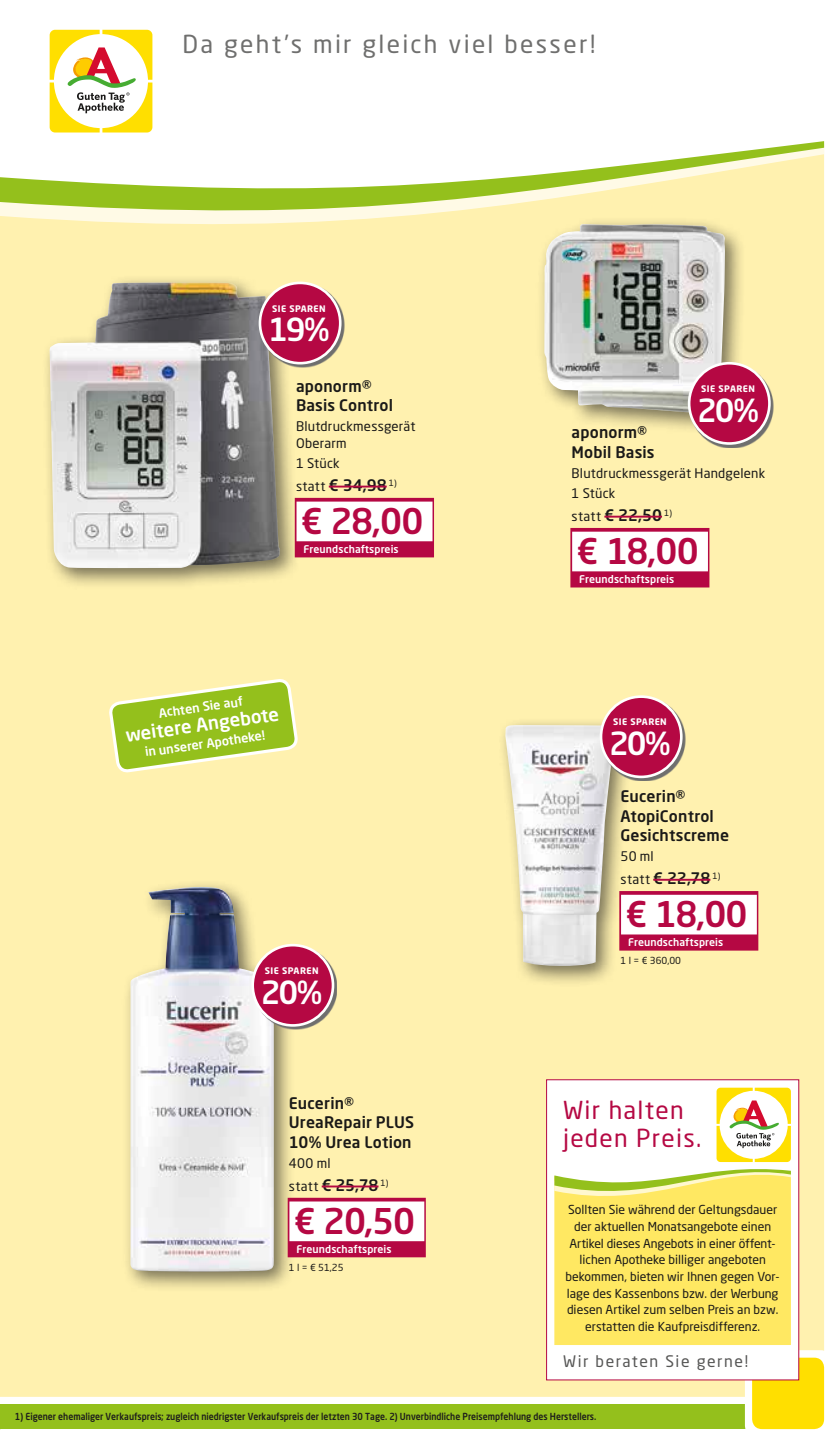
<style>
.page{position:relative;width:839px;height:1444px;background:#fff}
.page>*{position:absolute;margin:0;border:0;box-sizing:border-box;transform-origin:0 0}
._04_Angebotspreis{font:500 35px "Neo Sans Pro";letter-spacing:-.035em;color:#b50843}
.Prozente{font:500 31.5px "Neo Sans Pro";letter-spacing:-.07em;color:#fff}
.t1{font:24.5px "Neo Sans Pro";letter-spacing:.09em;color:#6f6f6e}
.t2{font:24.5px/28px "Neo Sans Pro";letter-spacing:.05em;color:#b50843}
.t3{font:500 18.38px "Neo Sans Pro";color:#fff}
._01_Artikel{font:500 15.75px/19.2px "Neo Sans Pro";letter-spacing:.01em;color:#1a1918}
._03_statt_Preis{font:500 15.75px "Neo Sans Pro";letter-spacing:-.005em;color:#1a1918}
.t4{font:15.75px "Neo Sans Pro";letter-spacing:.1em;color:#565655}
._02_Text{font:13.12px/16.6px "Neo Sans Pro";letter-spacing:.015em;color:#1a1918}
.t5{font:500 12.42px "Neo Sans Pro";color:#fff}
.t6{font:12.25px/16.6px "Neo Sans Pro";color:#1a1918;text-align:center}
._07_T_Wirberaten{font:500 10.5px "Neo Sans Pro";letter-spacing:.01em;color:#fff}
.t7{font:500 9.62px "Neo Sans Pro";color:#1d1d1b;scale:.9 1}
._05_Grundpreis{font:9.62px "Neo Sans Pro";color:#1a1918}
.Sparen{font:700 8.92px "Neo Sans Pro";letter-spacing:.05em;color:#fff}
.s1{font-weight:400;font-size:13.12px}
</style>
<div class="page">
<div style="left:0;top:1404px;width:755px;height:25px;background:#94c01c"></div>
<div style="left:0;top:227px;width:823px;height:1169px;background:#fff1af"></div>
<div style="left:744px;top:1350px;width:87px;height:86px;background:#fff;border-radius:11px"></div>
<div style="left:752px;top:1357px;width:71px;height:72px;background:#ffdf00;border-radius:10px"></div>
<svg style="left:0;top:75px;width:823px;height:152px"></svg>
<svg style="left:50px;top:30px;width:102px;height:102px"></svg>
<div style="left:546px;top:1079px;width:253px;height:301px;background:#fff"></div>
<svg style="left:554px;top:1087px;width:236px;height:258px"></svg>
<div style="left:41px;top:274px;width:259px;height:315px;background:#1a1918;opacity:.6"></div>
<img style="left:49px;top:282px;width:231px;height:286px">
<div style="left:295px;top:498px;width:139px;height:59px;background:#b50843"></div>
<div style="left:296px;top:501px;width:136px;height:40px;background:#fff"></div>
<hr style="left:329px;top:485px;width:57px;height:2px;background:#b50843">
<svg style="left:261px;top:284px;width:83px;height:83px;background:#cec6a3"></svg>
<div style="left:260px;top:283px;width:80px;height:80px;background:#b50843;border-radius:50%"></div>
<div style="left:258px;top:282px;width:83px;height:82px;border:3px solid #fff;border-radius:50%"></div>
<div style="left:570px;top:528px;width:139px;height:59px;background:#b50843"></div>
<div style="left:572px;top:532px;width:135px;height:39px;background:#fff"></div>
<hr style="left:604px;top:516px;width:58px;height:1px;background:#b50843">
<div style="left:535px;top:216px;width:211px;height:218px;background:#1a1918;opacity:.6"></div>
<img style="left:544px;top:224px;width:181px;height:189px">
<svg style="left:690px;top:364px;width:83px;height:83px;background:#dfd7b3"></svg>
<div style="left:689px;top:363px;width:80px;height:80px;background:#b50843;border-radius:50%"></div>
<div style="left:687px;top:362px;width:83px;height:83px;border:3px solid #fff;border-radius:50%"></div>
<svg style="left:109px;top:679px;width:188px;height:93px;background:#b8d255"></svg>
<div style="left:122px;top:878px;width:173px;height:415px;background:#1a1918;opacity:.6"></div>
<img style="left:130px;top:887px;width:144px;height:384px">
<div style="left:287px;top:1197px;width:138px;height:60px;background:#b50843"></div>
<div style="left:289px;top:1201px;width:135px;height:40px;background:#fff"></div>
<hr style="left:321px;top:1185px;width:57px;height:2px;background:#b50843">
<svg style="left:254px;top:946px;width:83px;height:83px;fill:#fef1af"></svg>
<div style="left:253px;top:945px;width:80px;height:80px;background:#b50843;border-radius:50%"></div>
<div style="left:251px;top:944px;width:83px;height:82px;border:3px solid #fff;border-radius:50%"></div>
<div style="left:619px;top:891px;width:139px;height:59px;background:#b50843"></div>
<div style="left:621px;top:895px;width:135px;height:39px;background:#fff"></div>
<hr style="left:653px;top:879px;width:57px;height:1px;background:#b50843">
<div style="left:497px;top:716px;width:138px;height:271px;background:#1a1918;opacity:.6"></div>
<img style="left:505px;top:724px;width:109px;height:242px">
<svg style="left:602px;top:698px;width:83px;height:83px;background:#d7cfaa"></svg>
<div style="left:601px;top:696px;width:80px;height:81px;background:#b50843;border-radius:50%"></div>
<div style="left:599px;top:695px;width:83px;height:83px;border:3px solid #fff;border-radius:50%"></div>
<p class="t1" style="left:182px;top:29px;width:414px">Da geht’s mir gleich viel besser!</p>
<p class="Sparen" style="left:272px;top:302px;width:55px">SIE SPAREN</p>
<p class="Prozente" style="left:268px;top:310px;width:63px">19%</p>
<p class="_01_Artikel" style="left:296px;top:376px;width:98px">aponorm®<br>Basis Control</p>
<p class="_02_Text" style="left:296px;top:418px;width:121px">Blutdruckmessgerät<br>Oberarm</p>
<p class="_02_Text" style="left:296px;top:455px;width:45px">1 Stück</p>
<p class="_03_statt_Preis" style="left:296px;top:475px;width:102px"><span class="s1">statt</span> € 34,98 <sup>1)</sup></p>
<p class="_04_Angebotspreis" style="left:301px;top:499px;width:124px">€ 28,00</p>
<p class="_07_T_Wirberaten" style="left:303px;top:542px;width:97px">Freundschaftspreis</p>
<p class="t5" style="left:158px;top:705px;width:86px;rotate:-8deg">Achten Sie auf</p>
<p class="t3" style="left:124px;top:723px;width:156px;rotate:-8deg">weitere Angebote</p>
<p class="t5" style="left:144px;top:744px;width:123px;rotate:-8deg">in unserer Apotheke!</p>
<p class="Sparen" style="left:265px;top:964px;width:55px">SIE SPAREN</p>
<p class="Prozente" style="left:261px;top:972px;width:63px">20%</p>
<p class="_01_Artikel" style="left:289px;top:1093px;width:66px">Eucerin®</p>
<p class="_01_Artikel" style="left:289px;top:1112px;width:127px">UreaRepair PLUS</p>
<p class="_01_Artikel" style="left:289px;top:1132px;width:124px">10% Urea Lotion</p>
<p class="_02_Text" style="left:289px;top:1154px;width:43px">400 ml</p>
<p class="_03_statt_Preis" style="left:289px;top:1175px;width:101px"><span class="s1">statt</span> € 25,78 <sup>1)</sup></p>
<p class="_04_Angebotspreis" style="left:294px;top:1198px;width:123px">€ 20,50</p>
<p class="_07_T_Wirberaten" style="left:296px;top:1242px;width:97px">Freundschaftspreis</p>
<p class="_05_Grundpreis" style="left:289px;top:1261px;width:56px">1 l = € 51,25</p>
<p class="Sparen" style="left:701px;top:383px;width:55px">SIE SPAREN</p>
<p class="Prozente" style="left:697px;top:390px;width:63px">20%</p>
<p class="_01_Artikel" style="left:571px;top:422px;width:84px">aponorm®<br>Mobil Basis</p>
<p class="_02_Text" style="left:571px;top:464px;width:195px">Blutdruckmessgerät Handgelenk</p>
<p class="_02_Text" style="left:571px;top:485px;width:45px">1 Stück</p>
<p class="_03_statt_Preis" style="left:571px;top:505px;width:102px"><span class="s1">statt</span> € 22,50 <sup>1)</sup></p>
<p class="_04_Angebotspreis" style="left:576px;top:529px;width:124px">€ 18,00</p>
<p class="_07_T_Wirberaten" style="left:579px;top:572px;width:97px">Freundschaftspreis</p>
<p class="Sparen" style="left:613px;top:716px;width:55px">SIE SPAREN</p>
<p class="Prozente" style="left:609px;top:723px;width:63px">20%</p>
<p class="_01_Artikel" style="left:620px;top:786px;width:66px">Eucerin®</p>
<p class="_01_Artikel" style="left:620px;top:806px;width:110px">AtopiControl<br>Gesichtscreme</p>
<p class="_02_Text" style="left:620px;top:848px;width:35px">50 ml</p>
<p class="_03_statt_Preis" style="left:620px;top:868px;width:101px"><span class="s1">statt</span> € 22,78 <sup>1)</sup></p>
<p class="_04_Angebotspreis" style="left:625px;top:892px;width:124px">€ 18,00</p>
<p class="_07_T_Wirberaten" style="left:628px;top:935px;width:97px">Freundschaftspreis</p>
<p class="_05_Grundpreis" style="left:620px;top:955px;width:62px">1 l = € 360,00</p>
<p class="t2" style="left:563px;top:1095px;width:140px">Wir halten jeden Preis.</p>
<p class="t6" style="left:565px;top:1201px;width:215px">Sollten Sie während der Geltungsdauer der aktuellen Monatsangebote einen Artikel dieses Angebots in einer öffent&shy;lichen Apotheke billiger angeboten bekommen, bieten wir Ihnen gegen Vor&shy;lage des Kassenbons bzw. der Werbung diesen Artikel zum selben Preis an bzw. erstatten die Kaufpreisdifferenz.</p>
<p class="t4" style="left:563px;top:1351px;width:186px">Wir beraten Sie gerne!</p>
<p class="t7" style="left:15px;top:1410px;width:647px">1) Eigener ehemaliger Verkaufspreis; zugleich niedrigster Verkaufspreis der letzten 30 Tage. 2) Unverbindliche Preisempfehlung des Herstellers.</p>
</div>
